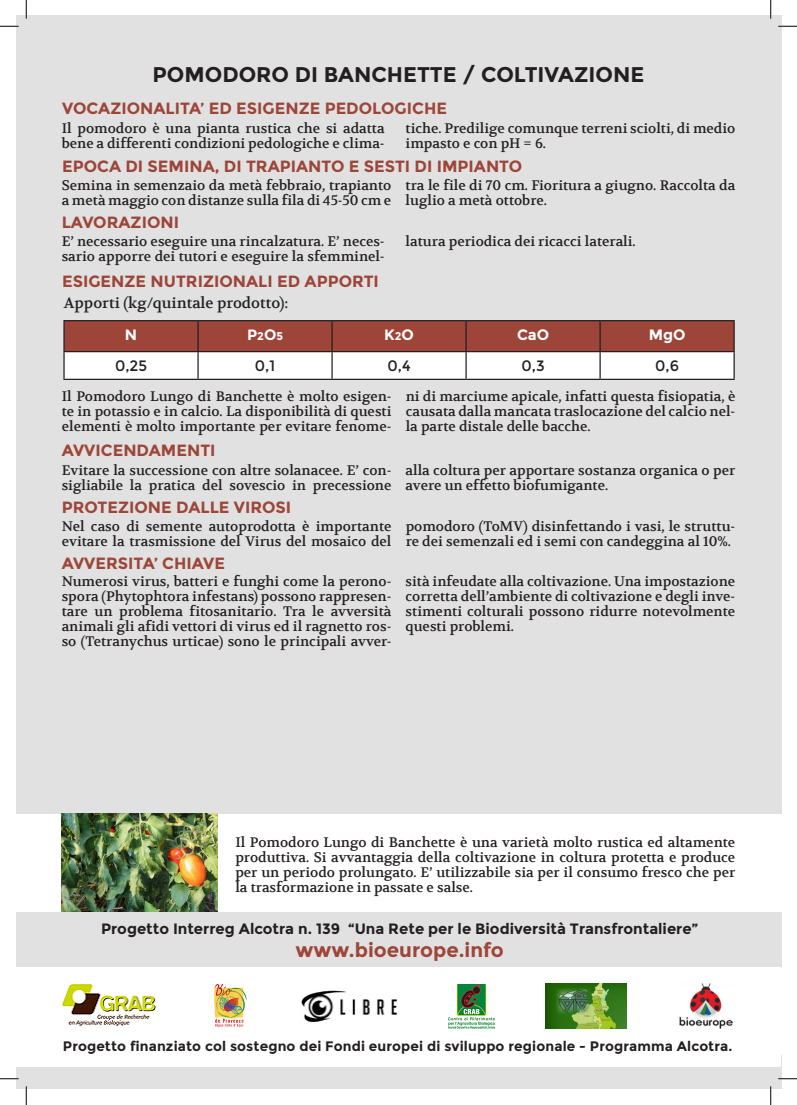
<style>
.page{position:relative;width:797px;height:1105px;background:#fff}
.page>*{position:absolute;margin:0;border:0;box-sizing:border-box;transform-origin:0 0}
.t1{font:700 21.25px "Montserrat";color:#231f20}
.t2{font:700 20px "Montserrat";color:#9d4538}
.t3{font:700 16.25px "Montserrat";color:#9d4538}
.t4{font:700 15px "Montserrat";color:#231f20}
.t5{font:15px "Volkhov";color:#231f20}
.t6{font:15px "Montserrat";color:#231f20}
.t7{font:700 15px "Montserrat";letter-spacing:-.005em;color:#fff}
.t8{font:13.75px/15px "Volkhov";color:#231f20}
.t9{font:700 13.75px "Montserrat";letter-spacing:.01em;color:#231f20}
.s1{font-size:11.25px}
</style>
<div class="page">
<div style="left:16px;top:16px;width:765px;height:1073px;background:#e1e1e1"></div>
<div style="left:16px;top:814px;width:765px;height:97px;background:#fff"></div>
<hr style="left:63px;top:320px;width:135px;height:1px;background:#231f20">
<hr style="left:63px;top:321px;width:2px;height:30px;background:#231f20">
<hr style="left:198px;top:320px;width:134px;height:1px;background:#231f20">
<hr style="left:332px;top:320px;width:134px;height:1px;background:#231f20">
<hr style="left:466px;top:320px;width:134px;height:1px;background:#231f20">
<hr style="left:600px;top:320px;width:134px;height:1px;background:#231f20">
<hr style="left:63px;top:351px;width:135px;height:1px;background:#231f20">
<hr style="left:63px;top:352px;width:2px;height:27px;background:#231f20">
<svg style="left:64px;top:321px;width:670px;height:58px;background:#c49790"></svg>
<hr style="left:63px;top:379px;width:135px;height:1px;background:#231f20">
<hr style="left:198px;top:379px;width:134px;height:1px;background:#231f20">
<hr style="left:332px;top:379px;width:134px;height:1px;background:#231f20">
<hr style="left:466px;top:379px;width:134px;height:1px;background:#231f20">
<hr style="left:600px;top:379px;width:134px;height:1px;background:#231f20">
<img style="left:62px;top:814px;width:156px;height:97px">
<div style="left:16px;top:968px;width:764px;height:99px;background:#fff"></div>
<img style="left:62px;top:984px;width:94px;height:43px">
<img style="left:214px;top:984px;width:33px;height:44px">
<img style="left:301px;top:990px;width:96px;height:33px">
<img style="left:679px;top:983px;width:54px;height:46px">
<img style="left:448px;top:984px;width:46px;height:44px">
<img style="left:545px;top:983px;width:81px;height:46px">
<svg style="left:0;top:25px;width:19px;height:2px"></svg>
<svg style="left:778px;top:25px;width:19px;height:2px"></svg>
<svg style="left:0;top:1078px;width:19px;height:1px"></svg>
<svg style="left:778px;top:1078px;width:19px;height:1px"></svg>
<svg style="left:25px;top:0;width:2px;height:19px"></svg>
<svg style="left:25px;top:1086px;width:2px;height:19px"></svg>
<svg style="left:770px;top:0;width:1px;height:19px"></svg>
<svg style="left:770px;top:1086px;width:1px;height:19px"></svg>
<p class="t1" style="left:153px;top:62px;width:493px">POMODORO DI BANCHETTE / COLTIVAZIONE</p>
<p class="t3" style="left:62px;top:99px;width:386px">VOCAZIONALITA’ ED ESIGENZE PEDOLOGICHE</p>
<p class="t8" style="left:62px;top:121px;width:324px">Il pomodoro è una pianta rustica che si adatta bene a differenti condizioni pedologiche e clima-</p>
<p class="t8" style="left:405px;top:121px;width:331px">tiche. Predilige comunque terreni sciolti, di medio impasto e con pH = 6.</p>
<p class="t3" style="left:62px;top:156px;width:461px">EPOCA DI SEMINA, DI TRAPIANTO E SESTI DI IMPIANTO</p>
<p class="t8" style="left:62px;top:178px;width:331px">Semina in semenzaio da metà febbraio, trapianto a metà maggio con distanze sulla fila di 45-50 cm e</p>
<p class="t8" style="left:405px;top:178px;width:331px">tra le file di 70 cm. Fioritura a giugno. Raccolta da luglio a metà ottobre.</p>
<p class="t3" style="left:62px;top:213px;width:119px">LAVORAZIONI</p>
<p class="t8" style="left:62px;top:234px;width:324px">E’ necessario eseguire una rincalzatura. E’ neces&shy;sario apporre dei tutori e eseguire la sfemminel-</p>
<p class="t3" style="left:62px;top:272px;width:318px">ESIGENZE NUTRIZIONALI ED APPORTI</p>
<p class="t5" style="left:64px;top:293px;width:226px">Apporti (kg/quintale prodotto):</p>
<p class="t8" style="left:405px;top:234px;width:232px">latura periodica dei ricacci laterali.</p>
<p class="t7" style="left:125px;top:326px;width:14px">N</p>
<p class="t7" style="left:247px;top:326px;width:38px">P<span class="s1">2</span>O<span class="s1">5</span></p>
<p class="t7" style="left:384px;top:326px;width:31px">K<span class="s1">2</span>O</p>
<p class="t7" style="left:517px;top:326px;width:34px">CaO</p>
<p class="t7" style="left:648px;top:326px;width:38px">MgO</p>
<p class="t6" style="left:115px;top:357px;width:34px">0,25</p>
<p class="t6" style="left:255px;top:357px;width:22px">0,1</p>
<p class="t6" style="left:387px;top:357px;width:25px">0,4</p>
<p class="t6" style="left:521px;top:357px;width:25px">0,3</p>
<p class="t6" style="left:655px;top:357px;width:25px">0,6</p>
<p class="t8" style="left:62px;top:389px;width:331px;text-align:justify">Il Pomodoro Lungo di Banchette è molto esigen&shy;te in potassio e in calcio. La disponibilità di questi elementi è molto importante per evitare fenome-</p>
<p class="t8" style="left:405px;top:389px;width:331px;text-align:justify">ni di marciume apicale, infatti questa fisiopatia, è causata dalla mancata traslocazione del calcio nel&shy;la parte distale delle bacche.</p>
<p class="t3" style="left:62px;top:441px;width:155px">AVVICENDAMENTI</p>
<p class="t8" style="left:62px;top:462px;width:331px">Evitare la successione con altre solanacee. E’ con&shy;sigliabile la pratica del sovescio in precessione</p>
<p class="t3" style="left:62px;top:498px;width:231px">PROTEZIONE DALLE VIROSI</p>
<p class="t8" style="left:62px;top:519px;width:331px">Nel caso di semente autoprodotta è importante evitare la trasmissione del Virus del mosaico del</p>
<p class="t3" style="left:62px;top:554px;width:165px">AVVERSITA’ CHIAVE</p>
<p class="t8" style="left:62px;top:574px;width:331px;text-align:justify">Numerosi virus, batteri e funghi come la perono&shy;spora (Phytophtora infestans) possono rappresen&shy;tare un problema fitosanitario. Tra le avversità animali gli afidi vettori di virus ed il ragnetto ros&shy;so (Tetranychus urticae) sono le principali avver-</p>
<p class="t8" style="left:405px;top:462px;width:331px">alla coltura per apportare sostanza organica o per avere un effetto biofumigante.</p>
<p class="t8" style="left:405px;top:519px;width:331px">pomodoro (ToMV) disinfettando i vasi, le struttu&shy;re dei semenzali ed i semi con candeggina al 10%.</p>
<p class="t8" style="left:405px;top:574px;width:331px;text-align:justify">sità infeudate alla coltivazione. Una impostazione corretta dell’ambiente di coltivazione e degli inve&shy;stimenti colturali possono ridurre notevolmente questi problemi.</p>
<p class="t8" style="left:235px;top:835px;width:501px;text-align:justify">Il Pomodoro Lungo di Banchette è una varietà molto rustica ed altamente produttiva. Si avvantaggia della coltivazione in coltura protetta e produce per un periodo prolungato. E’ utilizzabile sia per il consumo fresco che per la trasformazione in passate e salse.</p>
<p class="t4" style="left:101px;top:920px;width:598px">Progetto Interreg Alcotra n. 139 “Una Rete per le Biodiversità Transfrontaliere”</p>
<p class="t2" style="left:295px;top:938px;width:210px">www.bioeurope.info</p>
<p class="t9" style="left:63px;top:1038px;width:671px">Progetto finanziato col sostegno dei Fondi europei di sviluppo regionale - Programma Alcotra.</p>
</div>
